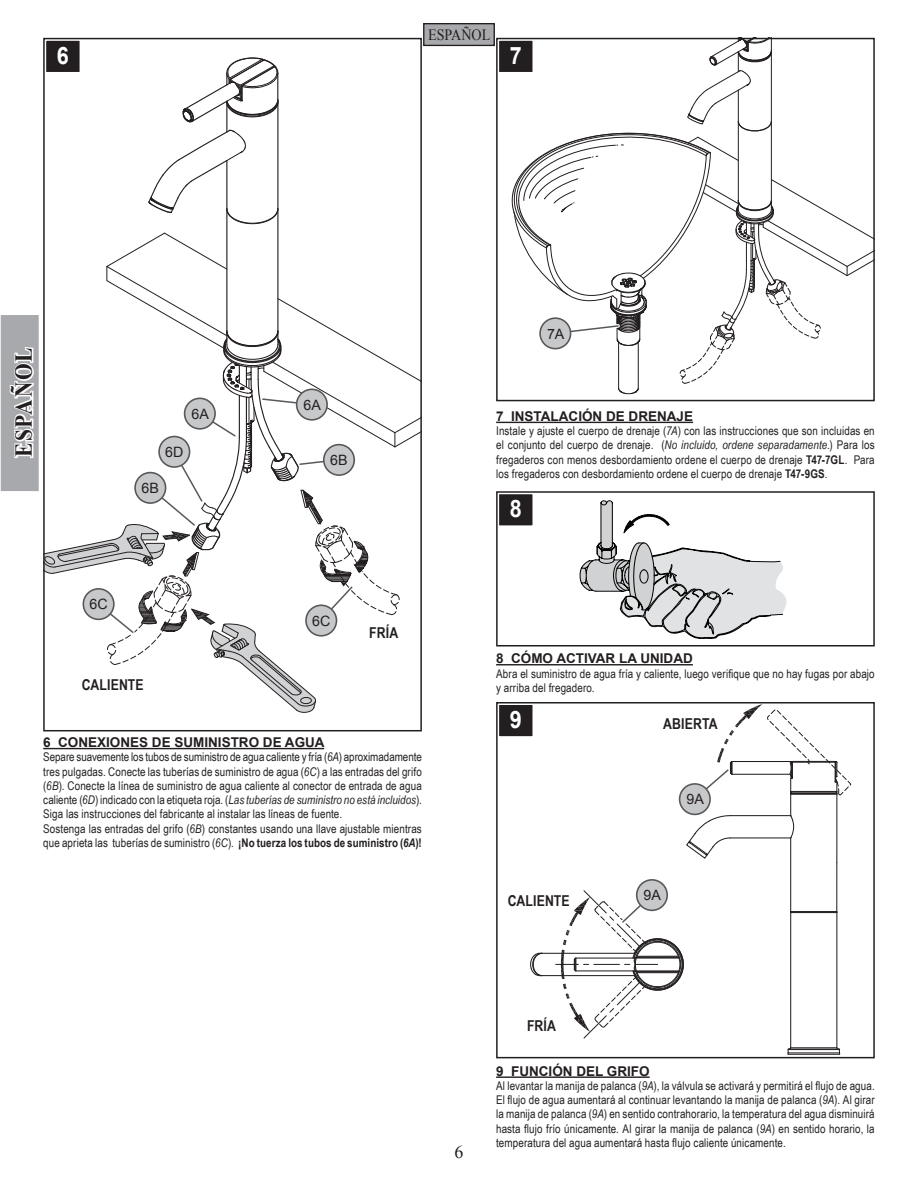
<style>
.page{position:relative;width:918px;height:1188px;background:#fff}
.page>*{position:absolute;margin:0;border:0;box-sizing:border-box;transform-origin:0 0}
.t1{font:700 24.3px "Times New Roman";letter-spacing:.075em;color:#231f20;scale:.88 1}
.t2{font:700 24px "Arial";color:#fff;scale:.9 1}
.t3{font:18px "Times New Roman";color:#231f20}
.t4{font:15.6px "Times New Roman";color:#231f20;scale:.9 1}
.t5{font:700 15px "Arial Narrow";letter-spacing:.01em;color:#231f20}
.t6{font:14.25px "Arial";color:#231f20}
.t7{font:700 13.5px "Arial";color:#231f20}
.t8{font:12px/14.2px "Arial Narrow";letter-spacing:.01em;color:#231f20}
.s1{font-style:italic}
.s2{font-weight:700}
.s3{font-weight:700;font-style:italic}
</style>
<div class="page">
<div style="left:424px;top:24px;width:70px;height:21px;background:#a8a9ad"></div>
<div style="left:423px;top:23px;width:72px;height:23px;border:1px solid #231f20"></div>
<div style="left:45px;top:39px;width:36px;height:34px;background:#231f20"></div>
<div style="left:43px;top:38px;width:40px;height:37px;border:3px solid #fff"></div>
<div style="left:498px;top:39px;width:36px;height:34px;background:#231f20"></div>
<div style="left:496px;top:38px;width:40px;height:37px;border:3px solid #fff"></div>
<div style="left:498px;top:493px;width:36px;height:34px;background:#231f20"></div>
<div style="left:496px;top:491px;width:40px;height:37px;border:3px solid #fff"></div>
<div style="left:498px;top:704px;width:36px;height:34px;background:#231f20"></div>
<div style="left:496px;top:702px;width:40px;height:37px;border:3px solid #fff"></div>
<hr style="left:43px;top:748px;width:281px;height:1px;background:#231f20">
<hr style="left:496px;top:422px;width:197px;height:1px;background:#231f20">
<hr style="left:496px;top:664px;width:197px;height:1px;background:#231f20">
<hr style="left:496px;top:1076px;width:154px;height:2px;background:#231f20">
<svg style="left:530px;top:952px;width:13px;height:25px"></svg>
<hr style="left:542px;top:953px;width:93px;height:1px;background:#231f20">
<hr style="left:542px;top:975px;width:93px;height:1px;background:#231f20">
<hr style="left:790px;top:913px;width:1px;height:135px;background:#231f20">
<hr style="left:836px;top:913px;width:1px;height:135px;background:#231f20">
<svg style="left:787px;top:1047px;width:54px;height:8px"></svg>
<div style="left:496px;top:702px;width:379px;height:356px;border:2px solid #231f20"></div>
<svg style="left:580px;top:500px;width:207px;height:139px"></svg>
<div style="left:496px;top:491px;width:379px;height:155px;border:2px solid #231f20"></div>
<svg style="left:0;top:56px;width:422px;height:657px"></svg>
<div style="left:135px;top:473px;width:31px;height:30px;background:#c7c8ca;border-radius:50%"></div>
<div style="left:134px;top:472px;width:32px;height:32px;border:2px solid #57585a;border-radius:50%"></div>
<svg style="left:512px;top:38px;width:363px;height:357px"></svg>
<div style="left:540px;top:318px;width:31px;height:31px;background:#c7c8ca;border-radius:50%"></div>
<div style="left:539px;top:317px;width:32px;height:32px;border:2px solid #57585a;border-radius:50%"></div>
<svg style="left:556px;top:704px;width:295px;height:335px"></svg>
<div style="left:637px;top:880px;width:30px;height:30px;background:#c7c8ca;border-radius:50%"></div>
<div style="left:636px;top:879px;width:32px;height:32px;border:2px solid #57585a;border-radius:50%"></div>
<h3 class="t4" style="left:428px;top:24px;width:71px">ESPAÑOL</h3>
<h2 class="t2" style="left:57px;top:39px;width:15px">6</h2>
<h2 class="t2" style="left:510px;top:39px;width:15px">7</h2>
<h1 class="t1" style="left:7px;top:457px;width:126px;rotate:-90deg">ESPAÑOL</h1>
<p class="t6" style="left:192px;top:404px;width:19px">6A</p>
<p class="t6" style="left:165px;top:443px;width:20px">6D</p>
<p class="t6" style="left:142px;top:479px;width:19px">6B</p>
<p class="t6" style="left:304px;top:395px;width:19px">6A</p>
<p class="t6" style="left:330px;top:451px;width:19px">6B</p>
<p class="t6" style="left:89px;top:595px;width:20px">6C</p>
<p class="t5" style="left:82px;top:674px;width:63px">CALIENTE</p>
<p class="t6" style="left:312px;top:611px;width:20px">6C</p>
<p class="t5" style="left:369px;top:621px;width:31px">FRÍA</p>
<p class="t7" style="left:43px;top:733px;width:283px">6 CONEXIONES DE SUMINISTRO DE AGUA</p>
<p class="t8" style="left:43px;top:750px;width:380px">Separe suavemente los tubos de suministro de agua caliente y fría (<span class="s1">6A</span>) aproximadamente tres pulgadas. Conecte las tuberías de suministro de agua (<span class="s1">6C</span>) a las entradas del grifo (<span class="s1">6B</span>). Conecte la línea de suministro de agua caliente al conector de entrada de agua caliente (<span class="s1">6D</span>) indicado con la etiqueta roja. (<span class="s1">Las tuberías de suministro no está incluidos</span>).<br>Siga las instrucciones del fabricante al instalar las líneas de fuente.<br>Sostenga las entradas del grifo (<span class="s1">6B</span>) constantes usando una llave ajustable mientras que aprieta las tuberías de suministro (<span class="s1">6C</span>). <span class="s2">¡No tuerza los tubos de suministro (</span><span class="s3">6A</span><span class="s2">)!</span></p>
<p class="t6" style="left:547px;top:324px;width:19px">7A</p>
<p class="t7" style="left:496px;top:407px;width:199px">7 INSTALACIÓN DE DRENAJE</p>
<p class="t8" style="left:496px;top:423px;width:380px;text-align:justify">Instale y ajuste el cuerpo de drenaje (<span class="s1">7A</span>) con las instrucciones que son incluidas en el conjunto del cuerpo de drenaje. (<span class="s1">No incluido, ordene separadamente.</span>) Para los fregaderos con menos desbordamiento ordene el cuerpo de drenaje <span class="s2">T47-7GL</span>. Para los fregaderos con desbordamiento ordene el cuerpo de drenaje <span class="s2">T47-9GS</span>.</p>
<h2 class="t2" style="left:510px;top:493px;width:15px">8</h2>
<p class="t7" style="left:496px;top:650px;width:198px">8 CÓMO ACTIVAR LA UNIDAD</p>
<p class="t8" style="left:496px;top:666px;width:380px">Abra el suministro de agua fría y caliente, luego verifique que no hay fugas por abajo y arriba del fregadero.</p>
<h2 class="t2" style="left:510px;top:703px;width:15px">9</h2>
<p class="t5" style="left:508px;top:890px;width:63px">CALIENTE</p>
<p class="t5" style="left:663px;top:713px;width:56px">ABIERTA</p>
<p class="t6" style="left:687px;top:790px;width:19px">9A</p>
<p class="t6" style="left:644px;top:886px;width:19px">9A</p>
<h3 class="t3" style="left:454px;top:1140px;width:10px">6</h3>
<p class="t5" style="left:527px;top:1014px;width:31px">FRÍA</p>
<p class="t7" style="left:496px;top:1062px;width:155px">9 FUNCIÓN DEL GRIFO</p>
<p class="t8" style="left:496px;top:1078px;width:380px;text-align:justify">Al levantar la manija de palanca (<span class="s1">9A</span>), la válvula se activará y permitirá el flujo de agua.<br>El flujo de agua aumentará al continuar levantando la manija de palanca (<span class="s1">9A</span>). Al girar la manija de palanca (<span class="s1">9A</span>) en sentido contrahorario, la temperatura del agua disminuirá hasta flujo frío únicamente. Al girar la manija de palanca (<span class="s1">9A</span>) en sentido horario, la temperatura del agua aumentará hasta flujo caliente únicamente.</p>
</div>
